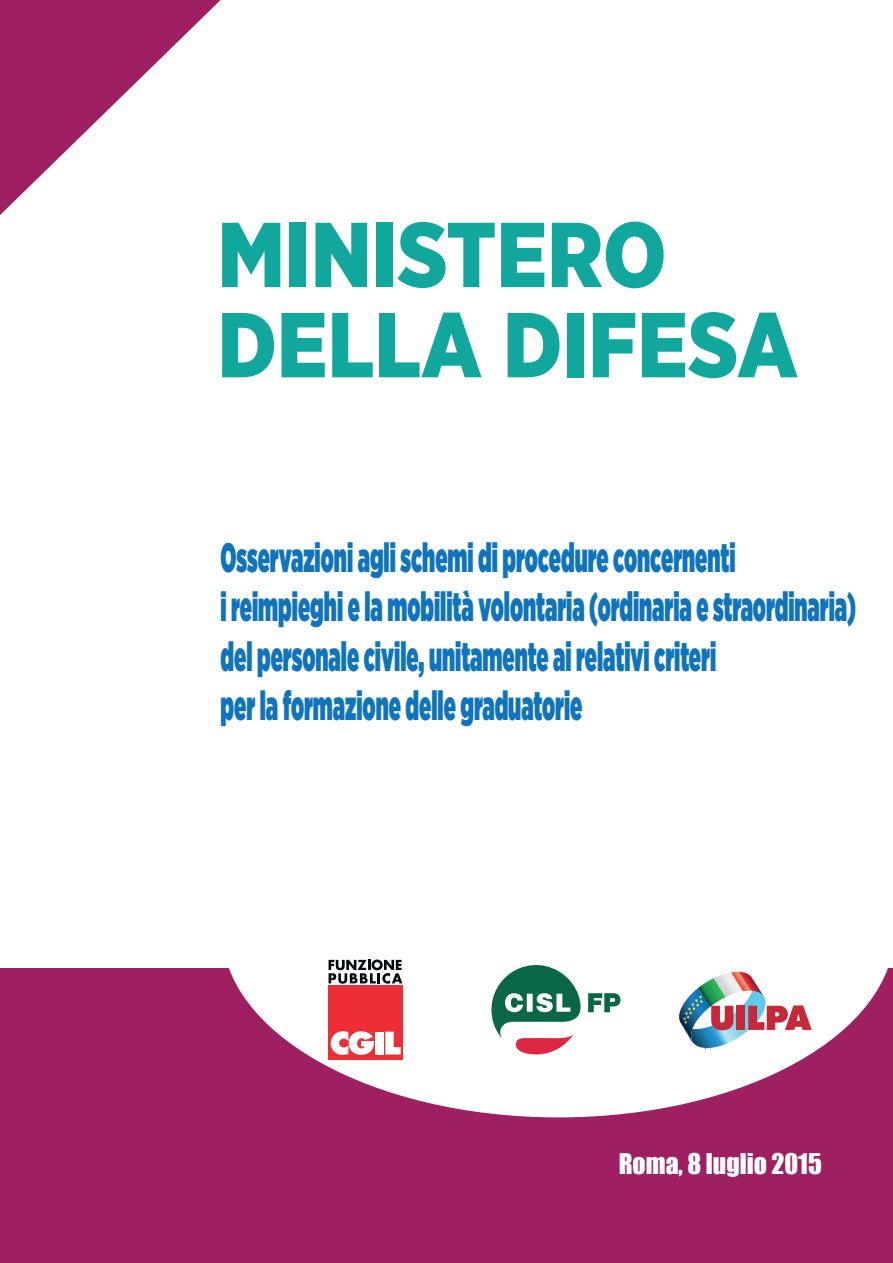
<style>
.page{position:relative;width:893px;height:1263px;background:#fff}
.page>*{position:absolute;margin:0;border:0;box-sizing:border-box;transform-origin:0 0}
.t1{font:900 91.95px/90.2px "Gotham Narrow";color:#12a79d}
.t2{font:900 40.95px/49.2px "Gotham Narrow";color:#1074bc;scale:.56 1}
.t3{font:26.1px "Impact";color:#fff}
</style>
<div class="page">
<div style="left:0;top:968px;width:892px;height:295px;background:#9e1f62"></div>
<svg style="left:229px;top:959px;width:664px;height:158px;fill:#fff"></svg>
<svg style="left:0;top:0;width:221px;height:215px"></svg>
<svg style="left:679px;top:972px;width:133px;height:79px"></svg>
<div style="left:736px;top:1006px;width:9px;height:24px;background:#c52939"></div>
<svg style="left:491px;top:965px;width:91px;height:89px"></svg>
<svg style="left:588px;top:993px;width:32px;height:19px"></svg>
<svg style="left:329px;top:959px;width:73px;height:25px"></svg>
<div style="left:328px;top:985px;width:75px;height:75px;background:#ee2e35"></div>
<div style="left:375px;top:1031px;width:8px;height:23px;background:#fff"></div>
<svg style="left:385px;top:1031px;width:16px;height:23px"></svg>
<svg style="left:331px;top:1031px;width:43px;height:24px"></svg>
<p class="t1" style="left:217px;top:209px;width:582px">MINISTERO<br>DELLA DIFESA</p>
<p class="t2" style="left:221px;top:533px;width:1136px">Osservazioni agli schemi di procedure concernenti<br>i reimpieghi e la mobilità volontaria (ordinaria e straordinaria) del personale civile, unitamente ai relativi criteri<br>per la formazione delle graduatorie</p>
<p class="t3" style="left:619px;top:1143px;width:205px">Roma, 8 luglio 2015</p>
</div>
